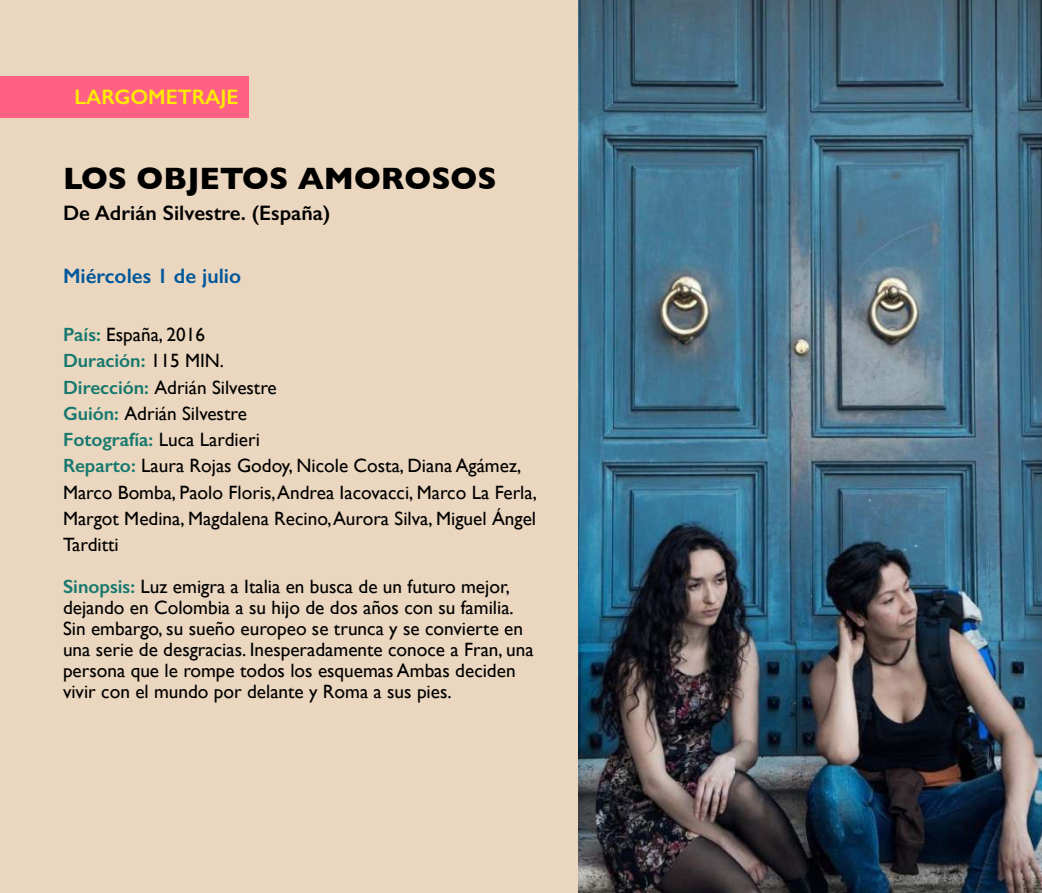
<style>
.page{position:relative;width:1042px;height:893px;background:#fff}
.page>*{position:absolute;margin:0;border:0;box-sizing:border-box;transform-origin:0 0}
.t1{font:700 31.5px "Gill Sans";color:#000}
.t2{font:600 21px "Gill Sans";color:#000}
.t3{font:600 21px "Gill Sans";color:#00579b}
.t4{font:600 21px "Gill Sans";color:#ffed00}
.t5{font:19.25px/26.2px "Gill Sans";color:#000}
.s1{font-weight:600;color:#16786f}
</style>
<div class="page">
<div style="left:0;top:0;width:579px;height:893px;background:#ebd7bf"></div>
<div style="left:0;top:76px;width:248px;height:41px;background:#ff6185"></div>
<img style="left:578px;top:0;width:464px;height:893px">
<p class="t4" style="left:75px;top:85px;width:165px">LARGOMETRAJE</p>
<h1 class="t1" style="left:63px;top:161px;width:435px">LOS OBJETOS AMOROSOS</h1>
<p class="t2" style="left:63px;top:201px;width:269px">De Adrián Silvestre. (España)</p>
<p class="t3" style="left:63px;top:264px;width:180px">Miércoles 1 de julio</p>
<p class="t5" style="left:63px;top:323px;width:475px"><span class="s1">País:</span> España, 2016<br><span class="s1">Duración:</span> 115 MIN.<br><span class="s1">Dirección:</span> Adrián Silvestre<br><span class="s1">Guión:</span> Adrián Silvestre<br><span class="s1">Fotografía:</span> Luca Lardieri<br><span class="s1">Reparto:</span> Laura Rojas Godoy, Nicole Costa, Diana Agámez, Marco Bomba, Paolo Floris, Andrea Iacovacci, Marco La Ferla, Margot Medina, Magdalena Recino, Aurora Silva, Miguel Ángel Tarditti</p>
<p class="t5" style="left:63px;top:578px;width:472px;line-height:21px"><span class="s1">Sinopsis:</span> Luz emigra a Italia en busca de un futuro mejor, dejando en Colombia a su hijo de dos años con su familia.<br>Sin embargo, su sueño europeo se trunca y se convierte en una serie de desgracias. Inesperadamente conoce a Fran, una persona que le rompe todos los esquemas Ambas deciden vivir con el mundo por delante y Roma a sus pies.</p>
</div>
